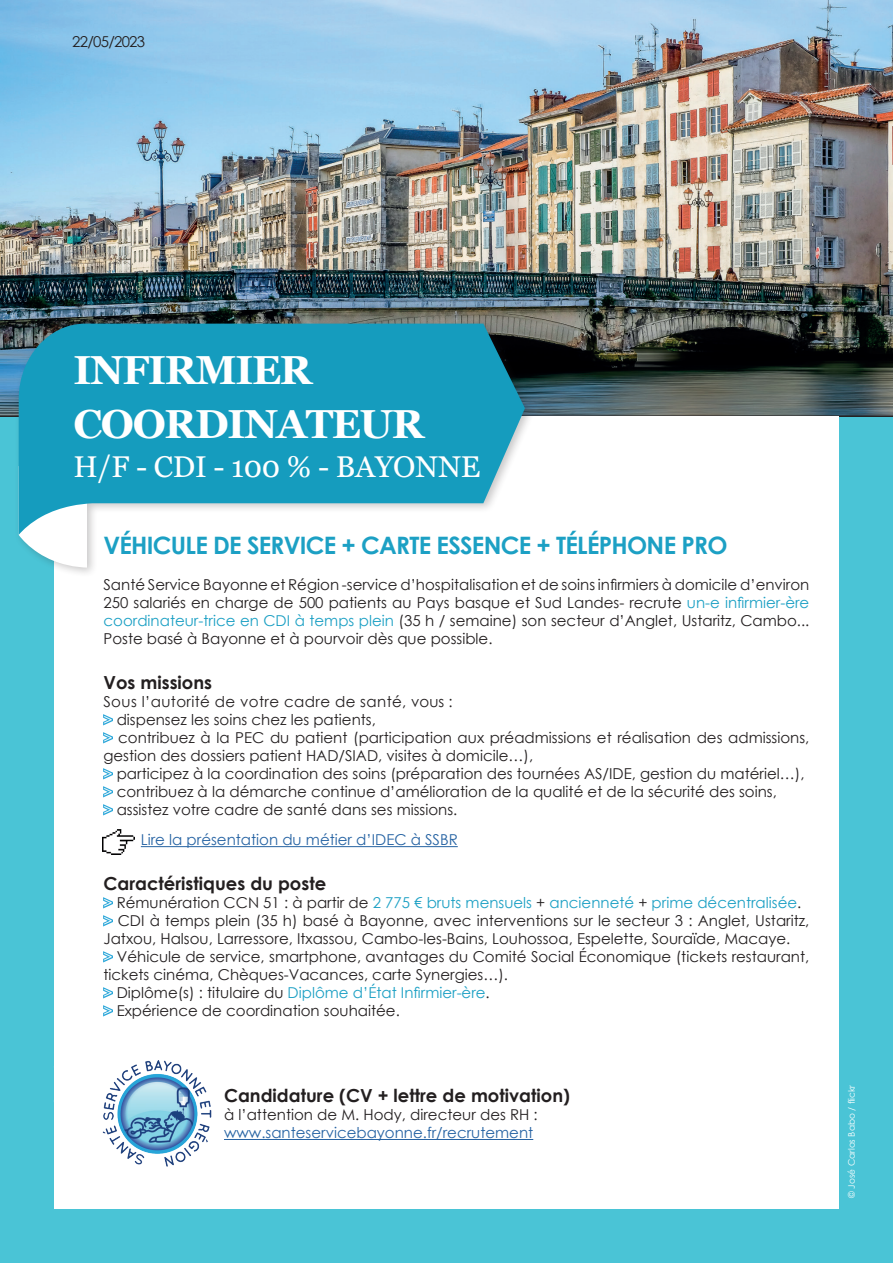
<style>
.page{position:relative;width:893px;height:1263px;background:#fff}
.page>*{position:absolute;margin:0;border:0;box-sizing:border-box;transform-origin:0 0}
.t1{font:700 40.5px/54px "Georgia";letter-spacing:-.035em;color:#fff}
.t2{font:30px "Georgia";letter-spacing:-.01em;color:#fff}
.t3{font:700 24px "Century Gothic";letter-spacing:-.03em;color:#1ca0c4}
.t4{font:700 18px "Century Gothic";color:#231f20}
.t5{font:15px/18px "Century Gothic";color:#231f20}
.t6{font:15px "Century Gothic";color:#2663a3}
.t7{font:9px "Century Gothic";color:#fff}
.s1{color:#1ca0c4}
.s2{color:#29a6d9}
</style>
<div class="page">
<img style="left:0;top:0;width:893px;height:415px">
<div style="left:0;top:415px;width:893px;height:848px;background:#4ac4d6"></div>
<div style="left:54px;top:417px;width:785px;height:792px;background:#fff"></div>
<hr style="left:141px;top:846px;width:317px;height:1px;background:#2663a3">
<hr style="left:224px;top:1139px;width:309px;height:1px;background:#2663a3">
<img style="left:102px;top:1060px;width:109px;height:107px">
<img style="left:102px;top:829px;width:32px;height:25px">
<div style="left:14px;top:318px;width:521px;height:261px;background:#231f20;opacity:.25"></div>
<svg style="left:19px;top:535px;width:68px;height:33px"></svg>
<svg style="left:19px;top:324px;width:506px;height:211px;background:#3aa8c4"></svg>
<p class="t5" style="left:72px;top:32px;width:74px">22/05/2023</p>
<h1 class="t1" style="left:73px;top:341px;width:352px">INFIRMIER<br>COORDINATEUR</h1>
<h2 class="t2" style="left:73px;top:445px;width:408px">H/F - CDI - 100 % - BAYONNE</h2>
<h3 class="t3" style="left:103px;top:530px;width:625px">VÉHICULE DE SERVICE + CARTE ESSENCE + TÉLÉPHONE PRO</h3>
<p class="t5" style="left:103px;top:575px;width:707px;text-align:justify">Santé Service Bayonne et Région -service d’hospitalisation et de soins infirmiers à domicile d’environ 250 salariés en charge de 500 patients au Pays basque et Sud Landes- recrute <span class="s1">un-e infirmier-ère coordinateur-trice en CDI à temps plein</span> (35 h / semaine) son secteur d’Anglet, Ustaritz, Cambo...<br>Poste basé à Bayonne et à pourvoir dès que possible.</p>
<p class="t4" style="left:103px;top:671px;width:110px">Vos missions</p>
<p class="t5" style="left:103px;top:692px;width:707px">Sous l’autorité de votre cadre de santé, vous :<br><span class="s2">&gt;</span> dispensez les soins chez les patients,<br><span class="s2">&gt;</span> contribuez à la PEC du patient (participation aux préadmissions et réalisation des admissions, gestion des dossiers patient HAD/SIAD, visites à domicile…),<br><span class="s2">&gt;</span> participez à la coordination des soins (préparation des tournées AS/IDE, gestion du matériel…), <span class="s2">&gt;</span> contribuez à la démarche continue d’amélioration de la qualité et de la sécurité des soins,<br><span class="s2">&gt;</span> assistez votre cadre de santé dans ses missions.</p>
<p class="t6" style="left:141px;top:829px;width:318px">Lire la présentation du métier d’IDEC à SSBR</p>
<p class="t4" style="left:103px;top:872px;width:224px">Caractéristiques du poste</p>
<p class="t5" style="left:103px;top:893px;width:707px"><span class="s2">&gt;</span> Rémunération CCN 51 : à partir de <span class="s1">2 775 € bruts mensuels</span> + <span class="s1">ancienneté</span> + <span class="s1">prime décentralisée</span>. <span class="s2">&gt;</span> CDI à temps plein (35 h) basé à Bayonne, avec interventions sur le secteur 3 : Anglet, Ustaritz, Jatxou, Halsou, Larressore, Itxassou, Cambo-les-Bains, Louhossoa, Espelette, Souraïde, Macaye.<br><span class="s2">&gt;</span> Véhicule de service, smartphone, avantages du Comité Social Économique (tickets restaurant, tickets cinéma, Chèques-Vacances, carte Synergies…).<br><span class="s2">&gt;</span> Diplôme(s) : titulaire du <span class="s1">Diplôme d’État Infirmier-ère</span>.<br><span class="s2">&gt;</span> Expérience de coordination souhaitée.</p>
<p class="t4" style="left:224px;top:1084px;width:347px">Candidature (CV + lettre de motivation)</p>
<p class="t5" style="left:224px;top:1105px;width:315px">à l’attention de M. Hody, directeur des RH :</p>
<p class="t6" style="left:224px;top:1122px;width:311px">www.santeservicebayonne.fr/recrutement</p>
<p class="t7" style="left:845px;top:1198px;width:114px;rotate:-90deg">© José Carlos Babo / flickr</p>
</div>
